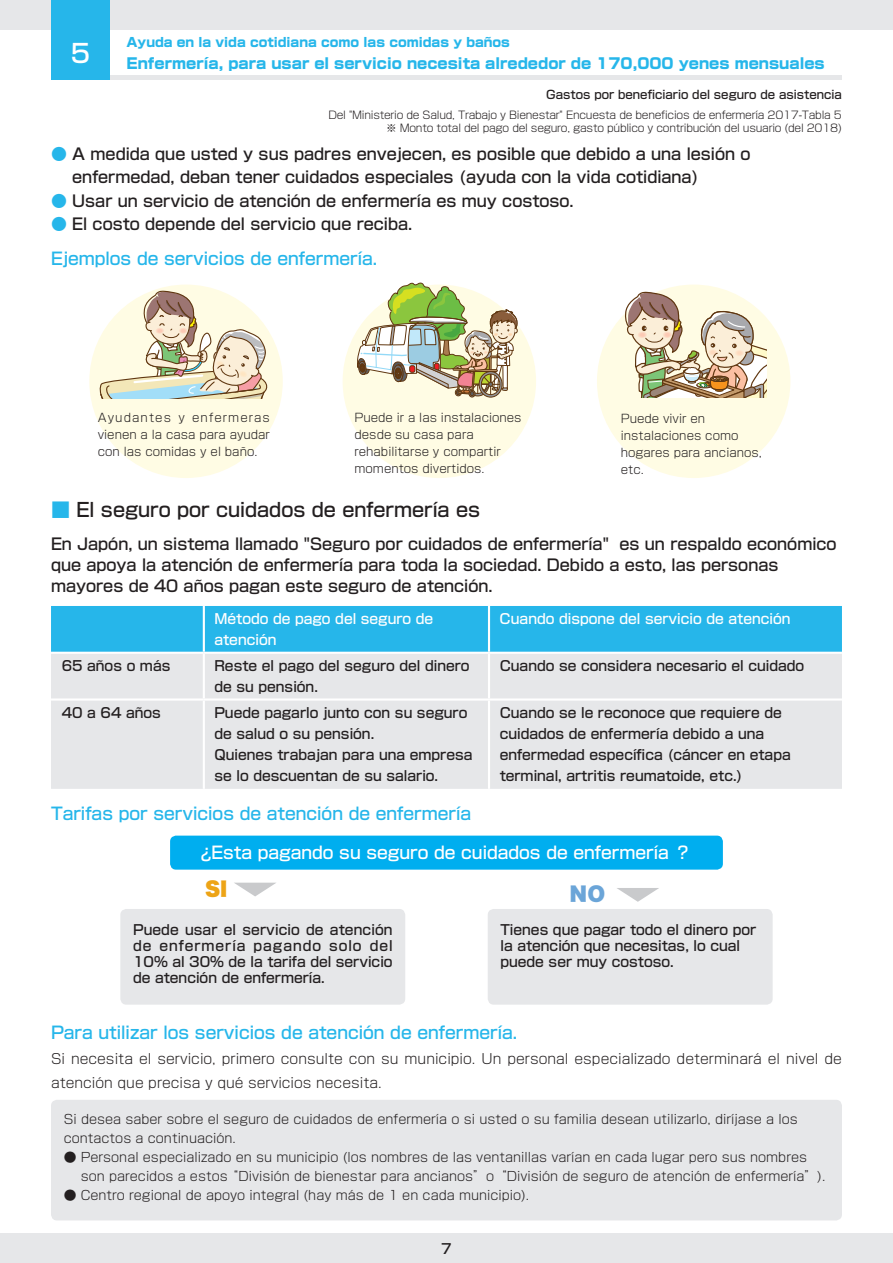
<style>
.page{position:relative;width:893px;height:1263px;background:#fff}
.page>*{position:absolute;margin:0;border:0;box-sizing:border-box;transform-origin:0 0}
.t1{font:500 25.5px "Shin Go Pro";color:#fff}
.t2{font:500 19.2px "Shin Go Pro";color:#231f20}
.t3{font:19.2px "Hiragino Kaku W9 90 msp RKSJ H";color:#eda416}
.t4{font:19.2px "Hiragino Kaku W9 90 msp RKSJ H";color:#6ba5d8}
.t5{font:500 16.95px "Shin Go Pro";color:#26b6ea}
.t6{font:500 16.95px "Shin Go Pro";color:#fff}
.t7{font:500 15.9px/21.3px "Shin Go Pro";color:#231f20}
.t8{font:800 14.85px "Shin Go Pro";color:#26b6ea}
.t9{font:500 13.8px/21.3px "Shin Go Pro";color:#231f20}
.t10{font:300 13.8px/24.2px "Shin Go Pro";color:#231f20}
.t11{font:500 13.8px/21.3px "Shin Go Pro";color:#fff}
.t12{font:300 12.75px/19.2px "Shin Go Pro";color:#231f20}
.t13{font:800 12.75px "Shin Go Pro";color:#26b6ea}
.t14{font:300 11.7px/17px "Shin Go Pro";color:#231f20}
.t15{font:500 11.7px "Shin Go Pro";color:#231f20}
.t16{font:300 10.65px/12.8px "Shin Go Pro";letter-spacing:-.025em;color:#231f20;text-align:right}
.s1{font-weight:300;color:#26b6ea}
.s2{color:#26b6ea}
</style>
<div class="page">
<div style="left:0;top:0;width:893px;height:30px;background:#e6e7e9"></div>
<div style="left:0;top:1233px;width:893px;height:30px;background:#e6e7e9"></div>
<div style="left:109px;top:75px;width:733px;height:5px;background:#e6e7e9"></div>
<div style="left:51px;top:1100px;width:791px;height:120px;background:#e6e7e9;border-radius:6px"></div>
<div style="left:51px;top:0;width:58px;height:80px;background:#26b6ea"></div>
<div style="left:51px;top:606px;width:791px;height:46px;background:#26b6ea"></div>
<div style="left:51px;top:654px;width:791px;height:135px;background:#e6e7e9"></div>
<hr style="left:203px;top:606px;width:2px;height:46px;background:#fff">
<hr style="left:203px;top:654px;width:2px;height:44px;background:#fff">
<hr style="left:203px;top:701px;width:2px;height:88px;background:#fff">
<hr style="left:488px;top:606px;width:2px;height:46px;background:#fff">
<hr style="left:488px;top:654px;width:2px;height:44px;background:#fff">
<hr style="left:51px;top:698px;width:153px;height:3px;background:#fff">
<hr style="left:204px;top:698px;width:285px;height:3px;background:#fff">
<hr style="left:489px;top:698px;width:353px;height:3px;background:#fff">
<hr style="left:488px;top:701px;width:2px;height:88px;background:#fff">
<div style="left:170px;top:836px;width:553px;height:34px;background:#00aeef;border-radius:6px"></div>
<div style="left:120px;top:909px;width:285px;height:96px;background:#e6e7e9;border-radius:6px"></div>
<div style="left:488px;top:909px;width:285px;height:96px;background:#e6e7e9;border-radius:6px"></div>
<svg style="left:235px;top:883px;width:41px;height:13px"></svg>
<svg style="left:617px;top:888px;width:42px;height:14px"></svg>
<div style="left:597px;top:285px;width:193px;height:193px;background:#fffce4;border-radius:50%"></div>
<svg style="left:619px;top:291px;width:148px;height:107px"></svg>
<div style="left:343px;top:285px;width:193px;height:193px;background:#fffce4;border-radius:50%"></div>
<svg style="left:357px;top:282px;width:161px;height:115px"></svg>
<div style="left:89px;top:285px;width:194px;height:193px;background:#fffce4;border-radius:50%"></div>
<svg style="left:97px;top:290px;width:173px;height:108px"></svg>
<p class="t13" style="left:126px;top:32px;width:385px">Ayuda en la vida cotidiana como las comidas y baños</p>
<h1 class="t1" style="left:71px;top:33px;width:21px">5</h1>
<p class="t8" style="left:126px;top:51px;width:715px">Enfermería, para usar el servicio necesita alrededor de 170,000 yenes mensuales　</p>
<p class="t15" style="left:546px;top:85px;width:297px">Gastos por beneficiario del seguro de asistencia</p>
<p class="t16" style="left:328px;top:108px;width:515px">Del "Ministerio de Salud, Trabajo y Bienestar" Encuesta de beneficios de enfermería 2017-Tabla 5 ※ Monto total del pago del seguro, gasto público y contribución del usuario (del 2018)</p>
<p class="t7" style="left:72px;top:140px;width:680px;line-height:23.4px;text-indent:-21px"><span class="s1">●</span> A medida que usted y sus padres envejecen, es posible que debido a una lesión o enfermedad, deban tener cuidados especiales (ayuda con la vida cotidiana)</p>
<p class="t7" style="left:51px;top:188px;width:524px"><span class="s1">●</span> Usar un servicio de atención de enfermería es muy costoso.</p>
<p class="t7" style="left:51px;top:211px;width:363px"><span class="s1">●</span> El costo depende del servicio que reciba.</p>
<p class="t5" style="left:51px;top:244px;width:328px">Ejemplos de servicios de enfermería.</p>
<p class="t14" style="left:98px;top:408px;width:174px;text-align:justify">Ayudantes y enfermeras vienen a la casa para ayudar con las comidas y el baño.</p>
<p class="t14" style="left:355px;top:408px;width:168px">Puede ir a las instalaciones desde su casa para rehabilitarse y compartir momentos divertidos.</p>
<p class="t14" style="left:621px;top:408px;width:143px">Puede vivir en instalaciones como hogares para ancianos, etc.</p>
<h2 class="t2" style="left:51px;top:494px;width:431px"><span class="s2">■</span> El seguro por cuidados de enfermería es</h2>
<p class="t7" style="left:51px;top:531px;width:787px">En Japón, un sistema llamado "Seguro por cuidados de enfermería" es un respaldo económico que apoya la atención de enfermería para toda la sociedad. Debido a esto, las personas mayores de 40 años pagan este seguro de atención.</p>
<p class="t11" style="left:214px;top:606px;width:220px">Método de pago del seguro de atención</p>
<p class="t11" style="left:500px;top:606px;width:292px">Cuando dispone del servicio de atención</p>
<p class="t9" style="left:62px;top:653px;width:110px">65 años o más</p>
<p class="t9" style="left:214px;top:653px;width:257px">Reste el pago del seguro del dinero de su pensión.</p>
<p class="t9" style="left:500px;top:653px;width:306px">Cuando se considera necesario el cuidado</p>
<p class="t9" style="left:62px;top:700px;width:101px">40 a 64 años</p>
<p class="t9" style="left:214px;top:700px;width:260px">Puede pagarlo junto con su seguro de salud o su pensión.<br>Quienes trabajan para una empresa se lo descuentan de su salario.</p>
<p class="t9" style="left:500px;top:700px;width:293px">Cuando se le reconoce que requiere de cuidados de enfermería debido a una enfermedad específica (cáncer en etapa terminal, artritis reumatoide, etc.)</p>
<p class="t5" style="left:51px;top:800px;width:444px">Tarifas por servicios de atención de enfermería 　</p>
<p class="t6" style="left:201px;top:839px;width:492px">¿Esta pagando su seguro de cuidados de enfermería ？</p>
<h2 class="t3" style="left:205px;top:878px;width:24px">SI</h2>
<h2 class="t4" style="left:569px;top:883px;width:39px">ＮＯ</h2>
<p class="t9" style="left:133px;top:920px;width:261px;line-height:15.9px;text-align:justify">Puede usar el servicio de atención de enfermería pagando solo del 10% al 30% de la tarifa del servicio de atención de enfermería.</p>
<p class="t9" style="left:500px;top:920px;width:257px;line-height:15.9px">Tienes que pagar todo el dinero por la atención que necesitas, lo cual puede ser muy costoso.</p>
<p class="t5" style="left:51px;top:1019px;width:468px">Para utilizar los servicios de atención de enfermería.</p>
<p class="t10" style="left:51px;top:1045px;width:792px">Si necesita el servicio, primero consulte con su municipio. Un personal especializado determinará el nivel de atención que precisa y qué servicios necesita.</p>
<p class="t12" style="left:64px;top:1108px;width:736px">Si desea saber sobre el seguro de cuidados de enfermería o si usted o su familia desean utilizarlo, diríjase a los contactos a continuación.</p>
<p class="t12" style="left:81px;top:1146px;width:746px;text-indent:-17px">● Personal especializado en su municipio (los nombres de las ventanillas varían en cada lugar pero sus nombres son parecidos a estos “División de bienestar para ancianos”o“División de seguro de atención de enfermería”).</p>
<p class="t12" style="left:64px;top:1184px;width:467px">● Centro regional de apoyo integral (hay más de 1 en cada municipio).</p>
<p class="t9" style="left:441px;top:1237px;width:12px">7</p>
</div>
